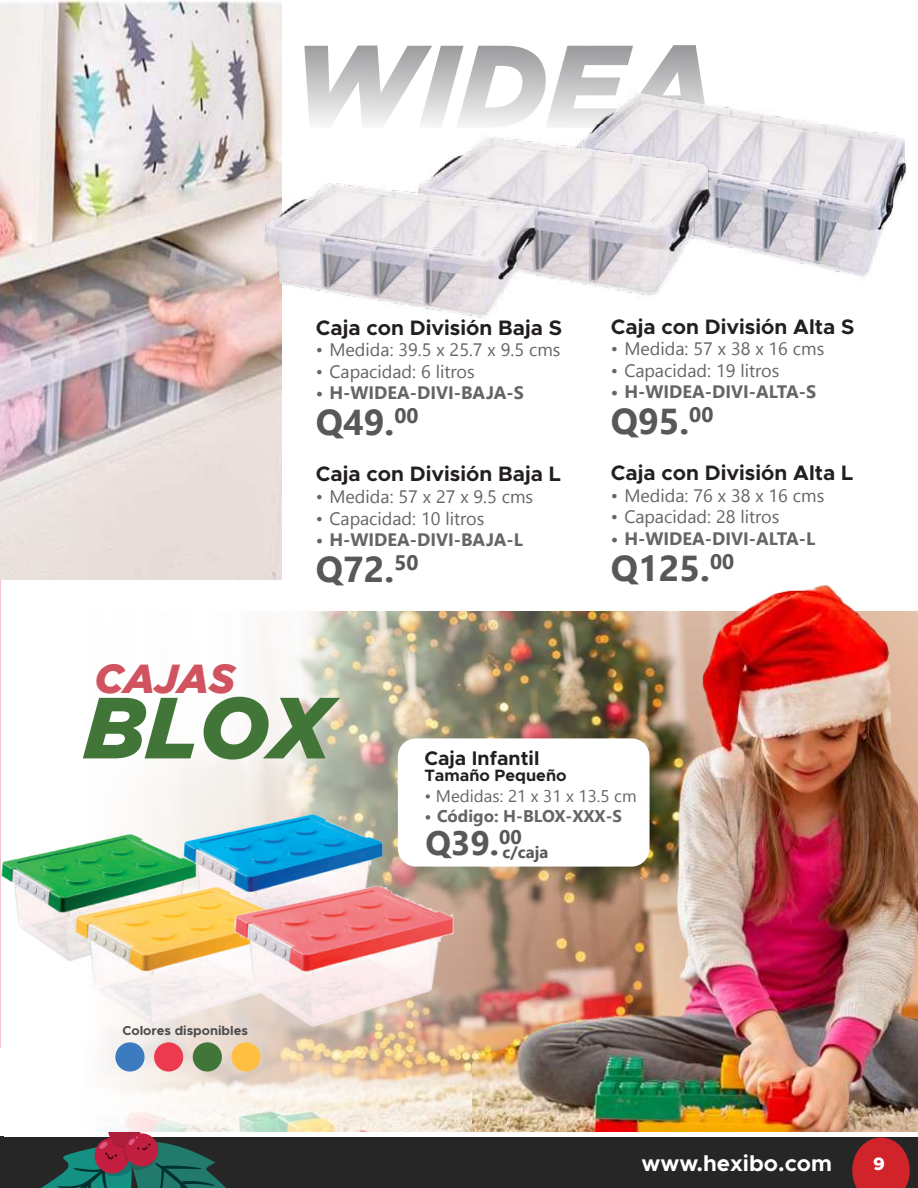
<style>
.page{position:relative;width:918px;height:1188px;background:#fff}
.page>*{position:absolute;margin:0;border:0;box-sizing:border-box;transform-origin:0 0}
.t1{font:italic 900 117px "Gotham";color:#969699}
.t2{font:italic 900 86.55px "Gotham";color:#427538}
.t3{font:italic 900 40.35px "Gotham";color:#d15360}
.t4{font:700 36px "Nirmala UI";color:#57585a}
.t5{font:700 33.9px "Nirmala UI";color:#57585a}
.t6{font:700 22.5px "Metropolis";color:#fff}
.t7{font:700 21px "Metropolis";color:#231f20}
.t8{font:700 19.8px "Metropolis";color:#231f20}
.t9{font:18px "Nirmala UI";color:#656568}
.t10{font:700 18px "Nirmala UI";color:#656568}
.t11{font:800 18px "Metropolis";color:#fff}
.t12{font:16.95px "Nirmala UI";color:#656568}
.t13{font:700 16.95px "Nirmala UI";color:#656568}
.t14{font:700 16.65px "Nirmala UI";color:#57585a}
.t15{font:700 16.5px "Metropolis";color:#231f20}
.t16{font:700 13.05px "Metropolis";color:#4b4c4d}
</style>
<div class="page">
<div style="left:0;top:1137px;width:918px;height:51px;background:#262626"></div>
<svg style="left:852px;top:1137px;width:58px;height:51px"></svg>
<svg style="left:41px;top:1132px;width:185px;height:56px"></svg>
<svg style="left:0;top:0;width:1px;height:348px"></svg>
<img style="left:1px;top:0;width:280px;height:579px">
<img style="left:737px;top:110px;width:169px;height:167px">
<img style="left:437px;top:90px;width:300px;height:206px">
<img style="left:242px;top:171px;width:320px;height:159px">
<svg style="left:107px;top:611px;width:366px;height:521px"></svg>
<div style="left:398px;top:738px;width:252px;height:129px;background:#fff;border-radius:18px"></div>
<img style="left:0;top:771px;width:166px;height:228px">
<img style="left:166px;top:748px;width:234px;height:93px">
<img style="left:57px;top:817px;width:251px;height:251px">
<img style="left:216px;top:841px;width:254px;height:228px">
<div style="left:115px;top:1042px;width:30px;height:30px;background:#3c7bbf;border-radius:50%"></div>
<div style="left:154px;top:1042px;width:29px;height:30px;background:#ee3a4f;border-radius:50%"></div>
<div style="left:193px;top:1042px;width:29px;height:30px;background:#427538;border-radius:50%"></div>
<div style="left:231px;top:1042px;width:30px;height:30px;background:#febf43;border-radius:50%"></div>
<img style="left:473px;top:584px;width:445px;height:548px">
<h1 class="t1" style="left:291px;top:19px;width:427px">WIDEA</h1>
<h3 class="t3" style="left:94px;top:655px;width:142px">CAJAS</h3>
<p class="t7" style="left:316px;top:314px;width:248px">Caja con División Baja S</p>
<p class="t9" style="left:316px;top:335px;width:246px">• Medida: 39.5 x 25.7 x 9.5 cms</p>
<p class="t9" style="left:316px;top:357px;width:160px">• Capacidad: 6 litros</p>
<p class="t10" style="left:316px;top:378px;width:209px">• H-WIDEA-DIVI-BAJA-S</p>
<h3 class="t4" style="left:316px;top:393px;width:104px">Q49.<sup>00</sup></h3>
<p class="t7" style="left:316px;top:461px;width:247px">Caja con División Baja L</p>
<p class="t9" style="left:316px;top:482px;width:219px">• Medida: 57 x 27 x 9.5 cms</p>
<p class="t9" style="left:316px;top:504px;width:170px">• Capacidad: 10 litros</p>
<p class="t10" style="left:316px;top:525px;width:209px">• H-WIDEA-DIVI-BAJA-L</p>
<h3 class="t4" style="left:316px;top:540px;width:104px">Q72.<sup>50</sup></h3>
<p class="t7" style="left:611px;top:313px;width:245px">Caja con División Alta S</p>
<p class="t9" style="left:611px;top:334px;width:215px">• Medida: 57 x 38 x 16 cms</p>
<p class="t9" style="left:611px;top:356px;width:170px">• Capacidad: 19 litros</p>
<p class="t10" style="left:611px;top:377px;width:207px">• H-WIDEA-DIVI-ALTA-S</p>
<h3 class="t4" style="left:611px;top:392px;width:104px">Q95.<sup>00</sup></h3>
<p class="t7" style="left:611px;top:460px;width:244px">Caja con División Alta L</p>
<p class="t9" style="left:611px;top:481px;width:215px">• Medida: 76 x 38 x 16 cms</p>
<p class="t9" style="left:611px;top:502px;width:170px">• Capacidad: 28 litros</p>
<p class="t10" style="left:611px;top:524px;width:206px">• H-WIDEA-DIVI-ALTA-L</p>
<h3 class="t4" style="left:611px;top:539px;width:125px">Q125.<sup>00</sup></h3>
<h2 class="t2" style="left:84px;top:678px;width:249px">BLOX</h2>
<p class="t16" style="left:122px;top:1022px;width:127px">Colores disponibles</p>
<p class="t8" style="left:424px;top:745px;width:117px">Caja Infantil</p>
<p class="t15" style="left:424px;top:765px;width:144px">Tamaño Pequeño</p>
<p class="t12" style="left:424px;top:782px;width:214px">• Medidas: 21 x 31 x 13.5 cm</p>
<p class="t13" style="left:424px;top:802px;width:199px">• Código: H-BLOX-XXX-S</p>
<h3 class="t5" style="left:425px;top:815px;width:98px">Q39.<sup>00</sup></h3>
<p class="t14" style="left:502px;top:838px;width:47px">c/caja</p>
<p class="t6" style="left:642px;top:1149px;width:192px">www.hexibo.com</p>
<p class="t11" style="left:873px;top:1152px;width:13px">9</p>
</div>
